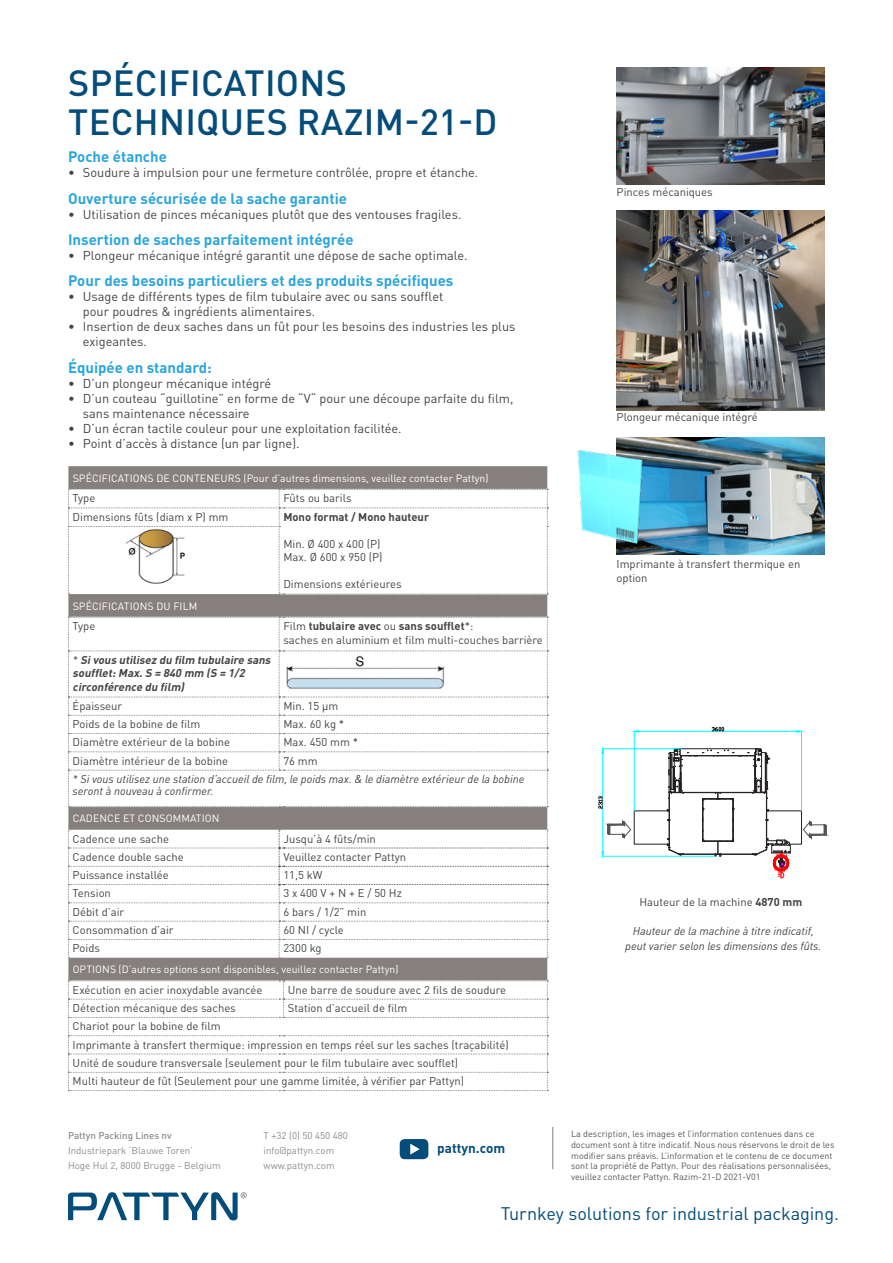
<style>
.page{position:relative;width:893px;height:1263px;background:#fff}
.page>*{position:absolute;margin:0;border:0;box-sizing:border-box;transform-origin:0 0}
.t1{font:500 36px "DIN Pro";letter-spacing:.01em;color:#044d7a}
.t2{font:18px "DIN Pro";letter-spacing:-.005em;color:#044d7a}
.Technical_specificat{font:700 15px "DIN Pro";color:#2ba5de}
.t3{font:700 13.5px "DIN Pro";color:#044d7a}
.t4{font:12.75px/15px "DIN Pro";color:#434342}
.table_text{font:11.25px "DIN Pro";color:#434342}
.table_text-2{font:italic 11.25px/12px "DIN Pro";color:#434342}
.Fotobeschrijving{font:11.25px/14.7px "DIN Pro";color:#434342}
.table_text-3{font:italic 700 11.25px/13.5px "DIN Pro";color:#434342}
.Fotobeschrijving-2{font:italic 11.25px "DIN Pro";color:#434342}
.table_text-4{font:700 11.25px "DIN Pro";color:#434342}
.t5{font:10.5px "DIN Pro";color:#fff}
.t6{font:9.75px/15px "DIN Pro";color:#8e8b8b}
.t7{font:500 9.75px "DIN Pro";color:#8e8b8b}
.t8{font:9px/10.8px "DIN Pro";color:#575554}
.s1{font-weight:400}
.s2{font-weight:700}
</style>
<div class="page">
<svg style="left:68px;top:1192px;width:179px;height:28px"></svg>
<hr style="left:553px;top:1127px;width:1px;height:42px;background:#857f7d">
<svg style="left:400px;top:1139px;width:28px;height:20px"></svg>
<div style="left:68px;top:466px;width:479px;height:514px;background:#857f7d"></div>
<svg style="left:68px;top:830px;width:480px;height:128px"></svg>
<svg style="left:68px;top:617px;width:480px;height:190px"></svg>
<svg style="left:68px;top:489px;width:480px;height:106px"></svg>
<svg style="left:68px;top:980px;width:480px;height:111px"></svg>
<img style="left:617px;top:438px;width:208px;height:117px">
<img style="left:577px;top:448px;width:68px;height:96px">
<img style="left:120px;top:521px;width:75px;height:69px">
<svg style="left:598px;top:726px;width:231px;height:153px"></svg>
<img style="left:617px;top:68px;width:208px;height:116px">
<img style="left:617px;top:210px;width:208px;height:201px">
<img style="left:280px;top:653px;width:169px;height:39px">
<p class="t1" style="left:68px;top:58px;width:280px">SPÉCIFICATIONS</p>
<p class="t1" style="left:68px;top:97px;width:431px">TECHNIQUES RAZIM-21-D</p>
<p class="Technical_specificat" style="left:68px;top:147px;width:100px">Poche étanche</p>
<p class="t4" style="left:68px;top:165px;width:412px">• Soudure à impulsion pour une fermeture contrôlée, propre et étanche.</p>
<p class="Technical_specificat" style="left:68px;top:188px;width:281px">Ouverture sécurisée de la sache garantie</p>
<p class="t4" style="left:68px;top:206px;width:395px">• Utilisation de pinces mécaniques plutôt que des ventouses fragiles.</p>
<p class="Technical_specificat" style="left:68px;top:229px;width:287px">Insertion de saches parfaitement intégrée</p>
<p class="t4" style="left:68px;top:247px;width:401px">• Plongeur mécanique intégré garantit une dépose de sache optimale.</p>
<p class="Technical_specificat" style="left:68px;top:270px;width:387px">Pour des besoins particuliers et des produits spécifiques</p>
<p class="t4" style="left:83px;top:288px;width:362px;text-indent:-15px">• Usage de différents types de film tubulaire avec ou sans soufflet pour poudres &amp; ingrédients alimentaires.</p>
<p class="t4" style="left:83px;top:318px;width:434px;text-indent:-15px">• Insertion de deux saches dans un fût pour les besoins des industries les plus exigeantes.</p>
<p class="Technical_specificat" style="left:68px;top:357px;width:145px">Équipée en standard:</p>
<p class="t4" style="left:68px;top:375px;width:205px">• D’un plongeur mécanique intégré</p>
<p class="t4" style="left:83px;top:390px;width:432px;text-indent:-15px">• D’un couteau “guillotine” en forme de “V“ pour une découpe parfaite du film, sans maintenance nécessaire</p>
<p class="t4" style="left:68px;top:420px;width:335px">• D’un écran tactile couleur pour une exploitation facilitée.</p>
<p class="t4" style="left:68px;top:435px;width:233px">• Point d’accès à distance (un par ligne).</p>
<p class="t5" style="left:73px;top:471px;width:417px">SPÉCIFICATIONS DE CONTENEURS (Pour d’autres dimensions, veuillez contacter Pattyn)</p>
<p class="table_text" style="left:73px;top:490px;width:24px">Type</p>
<p class="table_text" style="left:283px;top:490px;width:70px">Fûts ou barils</p>
<p class="table_text" style="left:73px;top:509px;width:157px">Dimensions fûts (diam x P) mm</p>
<p class="table_text-4" style="left:283px;top:509px;width:147px">Mono format / Mono hauteur</p>
<p class="table_text" style="left:283px;top:536px;width:99px">Min. Ø 400 x 400 (P)</p>
<p class="table_text" style="left:283px;top:549px;width:101px">Max. Ø 600 x 950 (P)</p>
<p class="table_text" style="left:283px;top:576px;width:120px">Dimensions extérieures</p>
<p class="t5" style="left:73px;top:599px;width:126px">SPÉCIFICATIONS DU FILM</p>
<p class="table_text" style="left:73px;top:618px;width:24px">Type</p>
<p class="table_text-4" style="left:283px;top:618px;width:192px"><span class="s1">Film</span> tubulaire avec <span class="s1">ou</span> sans soufflet<span class="s1">*:</span></p>
<p class="table_text" style="left:283px;top:632px;width:261px">saches en aluminium et film multi-couches barrière</p>
<p class="table_text-3" style="left:73px;top:652px;width:202px"><span class="s1">*</span> Sivous utilisez du film tubulaire sans soufflet:Max.S = 840 mm (S = 1/2 circonférence du film)</p>
<p class="table_text" style="left:73px;top:698px;width:51px">Épaisseur</p>
<p class="table_text" style="left:283px;top:698px;width:56px">Min. 15 µm</p>
<p class="table_text" style="left:73px;top:716px;width:129px">Poids de la bobine de film</p>
<p class="table_text" style="left:283px;top:716px;width:62px">Max. 60 kg *</p>
<p class="table_text" style="left:73px;top:735px;width:159px">Diamètre extérieur de la bobine</p>
<p class="table_text" style="left:283px;top:735px;width:76px">Max. 450 mm *</p>
<p class="table_text" style="left:73px;top:753px;width:157px">Diamètre intérieur de la bobine</p>
<p class="table_text" style="left:283px;top:753px;width:36px">76 mm</p>
<p class="table_text-2" style="left:73px;top:773px;width:453px">* Si vous utilisez une station d’accueil de film, le poids max. &amp; le diamètre extérieur de la bobine seront à nouveau à confirmer.</p>
<p class="t5" style="left:73px;top:811px;width:148px">CADENCE ET CONSOMMATION</p>
<p class="table_text" style="left:73px;top:831px;width:98px">Cadence une sache</p>
<p class="table_text" style="left:283px;top:831px;width:94px">Jusqu’à 4 fûts/min</p>
<p class="table_text" style="left:73px;top:849px;width:113px">Cadence double sache</p>
<p class="table_text" style="left:283px;top:849px;width:124px">Veuillez contacter Pattyn</p>
<p class="table_text" style="left:73px;top:867px;width:98px">Puissance installée</p>
<p class="table_text" style="left:283px;top:867px;width:41px">11,5 kW</p>
<p class="table_text" style="left:73px;top:886px;width:40px">Tension</p>
<p class="table_text" style="left:283px;top:886px;width:120px">3 x 400 V + N + E / 50 Hz</p>
<p class="table_text" style="left:73px;top:904px;width:53px">Débit d’air</p>
<p class="table_text" style="left:283px;top:904px;width:85px">6 bars / 1/2” min</p>
<p class="table_text" style="left:73px;top:922px;width:102px">Consommation d’air</p>
<p class="table_text" style="left:283px;top:922px;width:62px">60 NI / cycle</p>
<p class="table_text" style="left:73px;top:940px;width:29px">Poids</p>
<p class="table_text" style="left:283px;top:940px;width:40px">2300 kg</p>
<p class="t5" style="left:73px;top:962px;width:327px">OPTIONS (D’autres options sont disponibles, veuillez contacter Pattyn)</p>
<p class="table_text" style="left:73px;top:982px;width:191px">Exécution en acier inoxydable avancée</p>
<p class="table_text" style="left:288px;top:982px;width:220px">Une barre de soudure avec 2 fils de soudure</p>
<p class="table_text" style="left:73px;top:1000px;width:165px">Détection mécanique des saches</p>
<p class="table_text" style="left:288px;top:1000px;width:121px">Station d’accueil de film</p>
<p class="table_text" style="left:73px;top:1018px;width:150px">Chariot pour la bobine de film</p>
<p class="table_text" style="left:73px;top:1037px;width:437px">Imprimante à transfert thermique: impression en temps réel sur les saches (traçabilité)</p>
<p class="table_text" style="left:73px;top:1055px;width:387px">Unité de soudure transversale (seulement pour le film tubulaire avec soufflet)</p>
<p class="table_text" style="left:73px;top:1073px;width:393px">Multi hauteur de fût (Seulement pour une gamme limitée, à vérifier par Pattyn)</p>
<p class="t7" style="left:68px;top:1128px;width:105px">Pattyn Packing Lines nv</p>
<p class="t6" style="left:68px;top:1142px;width:154px">Industriepark ‘Blauwe Toren’<br>Hoge Hul 2, 8000 Brugge - Belgium</p>
<p class="t6" style="left:264px;top:1127px;width:86px">T +32 (0) 50 450 480 info@pattyn.com www.pattyn.com</p>
<p class="t3" style="left:437px;top:1139px;width:69px">pattyn.com</p>
<p class="Fotobeschrijving" style="left:617px;top:184px;width:98px">Pinces mécaniques</p>
<p class="Fotobeschrijving" style="left:617px;top:410px;width:143px">Plongeur mécanique intégré</p>
<p class="Fotobeschrijving" style="left:617px;top:556px;width:185px">Imprimante à transfert thermique en option</p>
<p class="Fotobeschrijving" style="left:639px;top:894px;width:164px">Hauteur de la machine <span class="s2">4870 mm</span></p>
<p class="Fotobeschrijving-2" style="left:633px;top:924px;width:183px">Hauteur de la machine à titre indicatif,</p>
<p class="Fotobeschrijving-2" style="left:625px;top:939px;width:198px">peut varier selon les dimensions des fûts.</p>
<p class="t8" style="left:571px;top:1128px;width:265px">La description, les images et l’information contenues dans ce document sont à titre indicatif. Nous nous réservons le droit de les modifier sans préavis. L’information et le contenu de ce document sont la propriété de Pattyn. Pour des réalisations personnalisées, veuillez contacter Pattyn. Razim-21-D 2021-V01</p>
<h2 class="t2" style="left:501px;top:1202px;width:340px">Turnkey solutions for industrial packaging.</h2>
</div>
